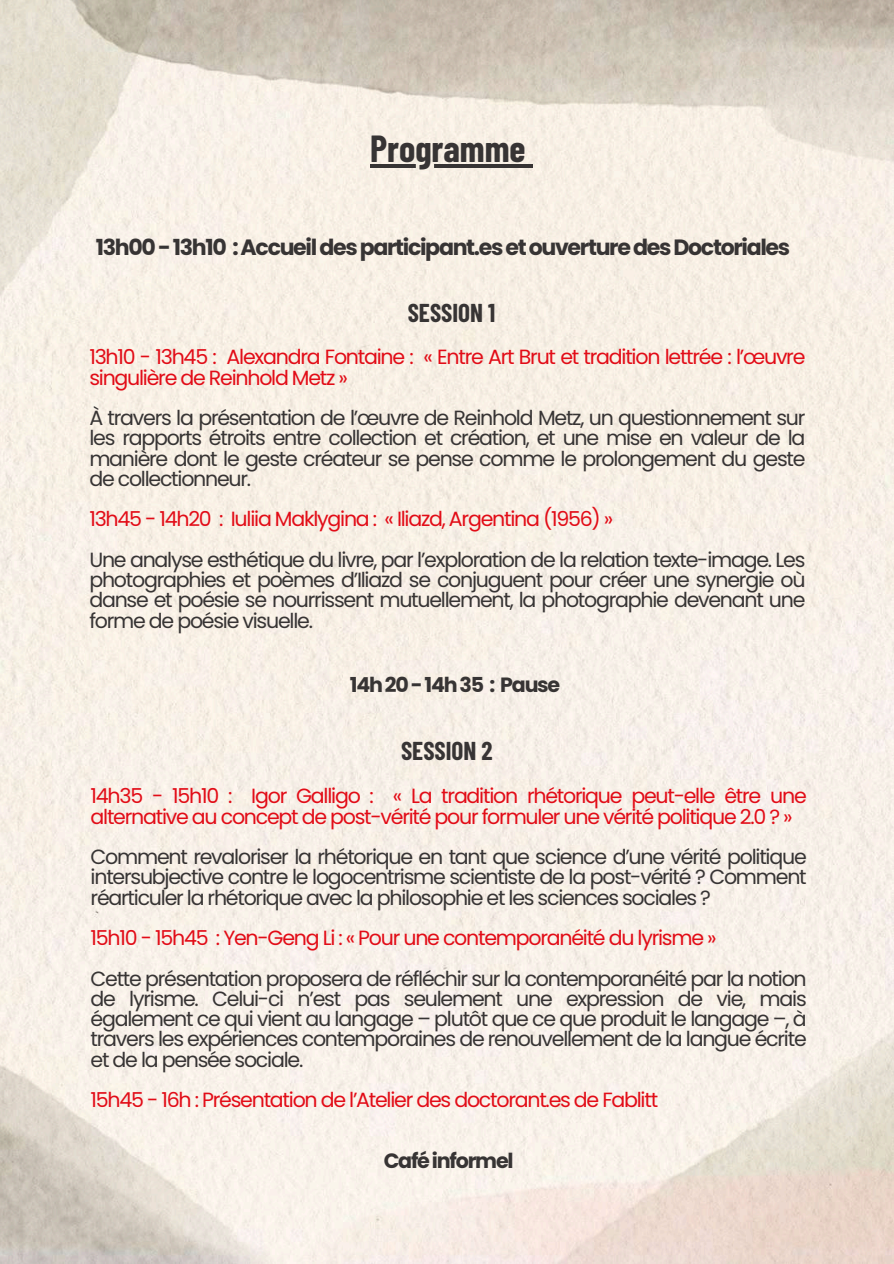
<style>
.page{position:relative;width:894px;height:1264px;background:#fff}
.page>*{position:absolute;margin:0;border:0;box-sizing:border-box;transform-origin:0 0}
.t1{font:700 36.75px "Barlow Condensed";color:#373434}
.t2{font:700 25.2px "Barlow Condensed";color:#373434}
.t3{font:700 22.05px "Poppins";letter-spacing:-.06em;color:#373434}
.t4{font:700 20.7px "Poppins";letter-spacing:-.06em;color:#373434}
.t5{font:20.55px/20.2px "Poppins";letter-spacing:-.06em;color:#373434;text-align:justify}
.t6{font:20.55px/20.2px "Poppins";letter-spacing:-.06em;color:#e20c17}
.t7{font:700 20.55px "Poppins";letter-spacing:-.06em;color:#373434}
</style>
<div class="page">
<img style="left:0;top:0;width:893px;height:1263px">
<img style="left:327px;top:0;width:149px;height:74px">
<img style="left:479px;top:0;width:87px;height:70px">
<hr style="left:263px;top:326px;width:376px;height:1px;background:#7b8b8b">
<hr style="left:263px;top:790px;width:376px;height:1px;background:#7b8b8b">
<hr style="left:370px;top:164px;width:155px;height:3px;background:#373434">
<svg style="left:525px;top:164px;width:8px;height:3px"></svg>
<h1 class="t1" style="left:370px;top:125px;width:157px">Programme</h1>
<p class="t3" style="left:96px;top:232px;width:695px">13h00-13h10 :Accueildesparticipant.esetouverturedesDoctoriales</p>
<p class="t2" style="left:407px;top:296px;width:89px">SESSION 1</p>
<p class="t6" style="left:89px;top:347px;width:717px">13h10 - 13h45 : Alexandra Fontaine : « Entre Art Brut et tradition lettrée : l’œuvre singulière de Reinhold Metz »</p>
<p class="t5" style="left:89px;top:408px;width:717px">À travers la présentation de l’œuvre de Reinhold Metz, un questionnement sur les rapports étroits entre collection et création, et une mise en valeur de la manière dont le geste créateur se pense comme le prolongement du geste de collectionneur.</p>
<p class="t6" style="left:89px;top:509px;width:525px">13h45 - 14h20 : Iuliia Maklygina : « Iliazd, Argentina (1956) »</p>
<p class="t5" style="left:89px;top:549px;width:717px">Une analyse esthétique du livre, par l’exploration de la relation texte-image. Les photographies et poèmes d’Iliazd se conjuguent pour créer une synergie où danse et poésie se nourrissent mutuellement, la photographie devenant une forme de poésie visuelle.</p>
<p class="t7" style="left:350px;top:670px;width:212px">14h20-14h35 : Pause</p>
<p class="t2" style="left:401px;top:735px;width:93px">SESSION 2</p>
<p class="t6" style="left:91px;top:786px;width:717px">14h35 - 15h10 : Igor Galligo : « La tradition rhétorique peut-elle être une alternative au concept de post-vérité pour formuler une vérité politique 2.0 ? »</p>
<p class="t5" style="left:91px;top:846px;width:717px">Comment revaloriser la rhétorique en tant que science d’une vérité politique intersubjective contre le logocentrisme scientiste de la post-vérité ? Comment réarticuler la rhétorique avec la philosophie et les sciences sociales ?</p>
<p class="t6" style="left:91px;top:927px;width:627px">15h10 - 15h45 : Yen-Geng Li : « Pour une contemporanéité du lyrisme »</p>
<p class="t5" style="left:91px;top:968px;width:717px">Cette présentation proposera de réfléchir sur la contemporanéité par la notion de lyrisme. Celui-ci n’est pas seulement une expression de vie, mais également ce qui vient au langage – plutôt que ce que produit le langage –, à travers les expériences contemporaines de renouvellement de la langue écrite et de la pensée sociale.</p>
<p class="t6" style="left:91px;top:1089px;width:569px">15h45 - 16h : Présentation de l’Atelier des doctorant.es de Fablitt</p>
<p class="t4" style="left:383px;top:1146px;width:131px">Caféinformel</p>
</div>
